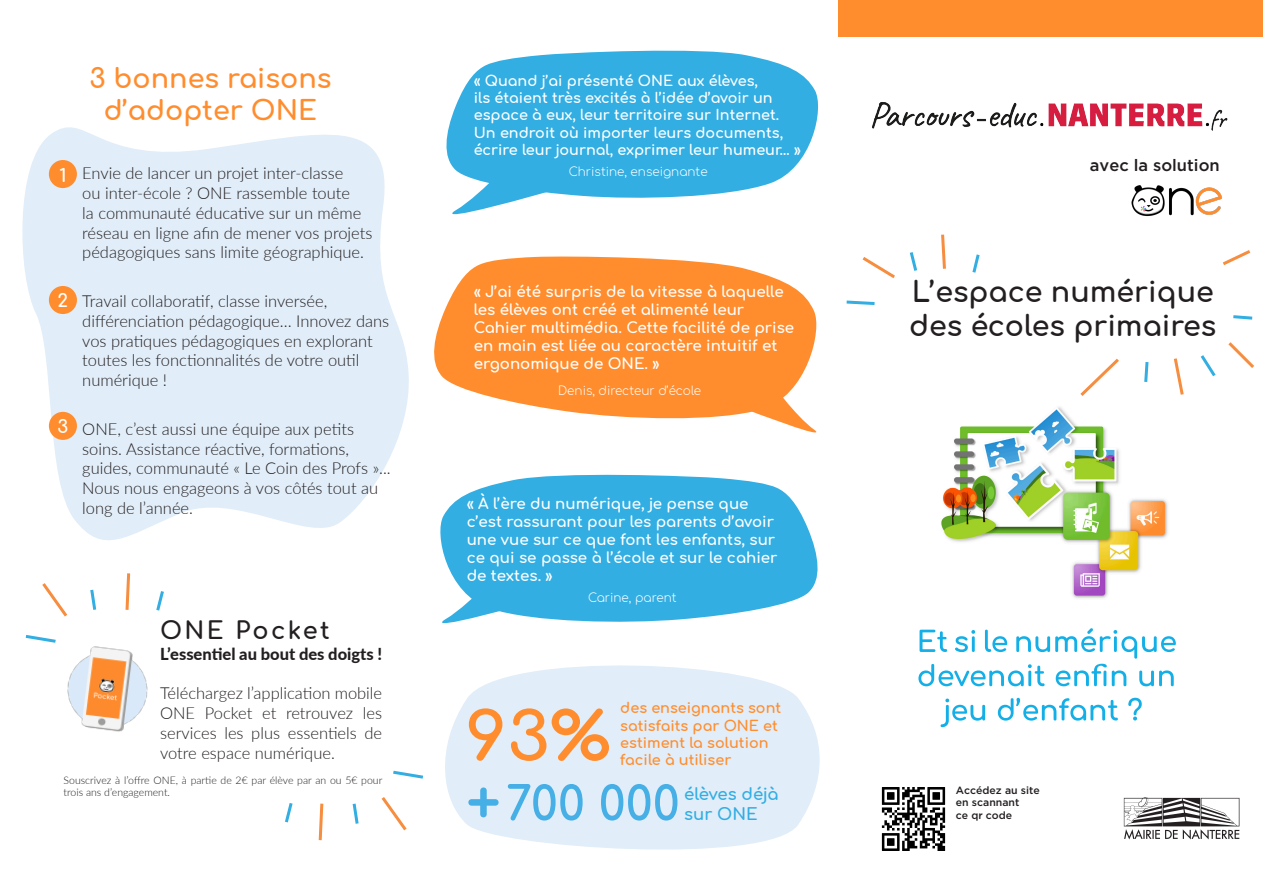
<style>
.page{position:relative;width:1263px;height:893px;background:#fff}
.page>*{position:absolute;margin:0;border:0;box-sizing:border-box;transform-origin:0 0}
.t1{font:700 28.5px/34.2px "Comfortaa";color:#231f20}
.t2{font:700 27px "Comfortaa";color:#ff8d2e}
.t3{font:700 24px "Comfortaa";letter-spacing:.1em;color:#231f20}
.t4{font:700 18px "Comfortaa";color:#fff}
.t5{font:300 16.5px/19.8px "Lato";color:#231f20}
.t6{font:800 16.5px "Lato";color:#231f20}
.t7{font:700 16.5px/19.8px "Comfortaa";color:#32aee3}
.t8{font:500 16.5px "Gotham";color:#221e1f}
.t9{font:700 15px/18px "Comfortaa";color:#fff}
.t10{font:700 14.4px/17.2px "Comfortaa";color:#fff}
.t11{font:700 14.4px/17.2px "Comfortaa";color:#ff8d2e}
.t12{font:300 12px "Comfortaa";color:#fff}
.t13{font:300 10.5px/12.6px "Lato";color:#231f20}
.t14{font:500 10.5px/12.6px "Gotham";color:#231f20}
</style>
<div class="page">
<svg style="left:22px;top:127px;width:387px;height:413px;fill:#e1edf8"></svg>
<div style="left:49px;top:160px;width:28px;height:28px;background:#ff8d2e;border-radius:50%"></div>
<img style="left:1131px;top:185px;width:91px;height:32px">
<img style="left:941px;top:407px;width:227px;height:192px">
<div style="left:839px;top:0;width:424px;height:36px;background:#ff8d2e"></div>
<svg style="left:440px;top:474px;width:378px;height:149px;background:#50b9e7"></svg>
<svg style="left:446px;top:50px;width:373px;height:148px;background:#4cb8e6"></svg>
<svg style="left:446px;top:147px;width:101px;height:68px"></svg>
<svg style="left:940px;top:698px;width:202px;height:29px"></svg>
<svg style="left:918px;top:628px;width:258px;height:58px"></svg>
<svg style="left:42px;top:583px;width:26px;height:34px"></svg>
<svg style="left:90px;top:589px;width:7px;height:21px"></svg>
<svg style="left:125px;top:573px;width:6px;height:37px"></svg>
<svg style="left:156px;top:591px;width:8px;height:20px"></svg>
<svg style="left:25px;top:635px;width:31px;height:8px"></svg>
<div style="left:49px;top:286px;width:28px;height:28px;background:#ff8d2e;border-radius:50%"></div>
<div style="left:49px;top:412px;width:28px;height:28px;background:#ff8d2e;border-radius:50%"></div>
<svg style="left:1080px;top:358px;width:39px;height:38px"></svg>
<svg style="left:1222px;top:250px;width:29px;height:15px"></svg>
<svg style="left:1173px;top:358px;width:11px;height:37px"></svg>
<svg style="left:862px;top:257px;width:33px;height:22px"></svg>
<svg style="left:909px;top:252px;width:8px;height:19px"></svg>
<svg style="left:941px;top:234px;width:5px;height:35px"></svg>
<svg style="left:972px;top:254px;width:8px;height:19px"></svg>
<svg style="left:846px;top:300px;width:29px;height:5px"></svg>
<svg style="left:1144px;top:362px;width:5px;height:20px"></svg>
<svg style="left:1200px;top:355px;width:16px;height:22px"></svg>
<svg style="left:1228px;top:342px;width:26px;height:26px"></svg>
<svg style="left:1233px;top:315px;width:20px;height:5px"></svg>
<svg style="left:445px;top:665px;width:375px;height:185px;fill:#e1edf8"></svg>
<svg style="left:468px;top:787px;width:31px;height:30px"></svg>
<svg style="left:469px;top:708px;width:140px;height:53px;background:#ecc8aa"></svg>
<svg style="left:508px;top:784px;width:169px;height:36px;background:#a8d6f1"></svg>
<img style="left:67px;top:646px;width:81px;height:86px">
<svg style="left:381px;top:797px;width:26px;height:34px"></svg>
<svg style="left:352px;top:803px;width:7px;height:21px"></svg>
<svg style="left:318px;top:803px;width:6px;height:38px"></svg>
<svg style="left:285px;top:803px;width:8px;height:20px"></svg>
<svg style="left:393px;top:770px;width:30px;height:9px"></svg>
<svg style="left:781px;top:422px;width:36px;height:11px"></svg>
<svg style="left:434px;top:256px;width:383px;height:166px;fill:#ff8d2e"></svg>
<img style="left:872px;top:102px;width:356px;height:29px">
<img style="left:1124px;top:797px;width:116px;height:43px">
<img style="left:881px;top:787px;width:65px;height:64px">
<p class="t2" style="left:90px;top:53px;width:243px">3 bonnes raisons</p>
<p class="t2" style="left:104px;top:85px;width:215px">d’adopter ONE</p>
<p class="t4" style="left:59px;top:158px;width:9px">1</p>
<p class="t4" style="left:58px;top:284px;width:12px">2</p>
<p class="t4" style="left:58px;top:410px;width:12px">3</p>
<p class="t5" style="left:82px;top:163px;width:292px">Envie de lancer un projet inter-classe<br>ou inter-école ? ONE rassemble toute<br>la communauté éducative sur un même réseau en ligne afin de mener vos projets pédagogiques sans limite géographique.</p>
<p class="t5" style="left:82px;top:291px;width:308px">Travail collaboratif, classe inversée, différenciation pédagogique… Innovez dans vos pratiques pédagogiques en explorant toutes les fonctionnalités de votre outil numérique !</p>
<p class="t5" style="left:82px;top:418px;width:310px">ONE, c’est aussi une équipe aux petits soins. Assistance réactive, formations, guides, communauté « Le Coin des Profs »...</p>
<p class="t5" style="left:82px;top:478px;width:297px">Nous nous engageons à vos côtés tout au long de l’année.</p>
<p class="t3" style="left:160px;top:608px;width:171px">ONE Pocket</p>
<p class="t6" style="left:160px;top:641px;width:224px">L’essentiel au bout des doigts !</p>
<p class="t5" style="left:160px;top:683px;width:224px;text-align:justify">Téléchargez l’application mobile ONE Pocket et retrouvez les services les plus essentiels de votre espace numérique.</p>
<p class="t13" style="left:64px;top:773px;width:320px">Souscrivez à l’offre ONE, à partie de 2€ par élève par an ou 5€ pour trois ans d’engagement.</p>
<p class="t10" style="left:474px;top:70px;width:329px">« Quand j’ai présenté ONE aux élèves,<br>ils étaient très excités à l’idée d’avoir un espace à eux, leur territoire sur Internet.<br>Un endroit où importer leurs documents, écrire leur journal, exprimer leur humeur… »</p>
<p class="t12" style="left:569px;top:160px;width:141px">Christine, enseignante</p>
<p class="t9" style="left:474px;top:281px;width:322px">« J’ai été surpris de la vitesse à laquelle les élèves ont créé et alimenté leur Cahier multimédia. Cette facilité de prise en main est liée au caractère intuitif et ergonomique de ONE. »</p>
<p class="t12" style="left:558px;top:379px;width:145px">Denis, directeur d’école</p>
<p class="t9" style="left:467px;top:493px;width:312px">« À l’ère du numérique, je pense que c’est rassurant pour les parents d’avoir une vue sur ce que font les enfants, sur ce qui se passe à l’école et sur le cahier de textes. »</p>
<p class="t12" style="left:588px;top:587px;width:90px">Carine, parent</p>
<p class="t11" style="left:620px;top:698px;width:163px">des enseignants sont satisfaits par ONE et estiment la solution facile à utiliser</p>
<p class="t7" style="left:684px;top:782px;width:96px">élèves déjà sur ONE</p>
<p class="t8" style="left:1090px;top:154px;width:131px">avec la solution</p>
<p class="t1" style="left:909px;top:271px;width:309px">L’espace numérique des écoles primaires</p>
<p class="t14" style="left:956px;top:784px;width:85px">Accédez au site en scannant<br>ce qr code</p>
</div>
